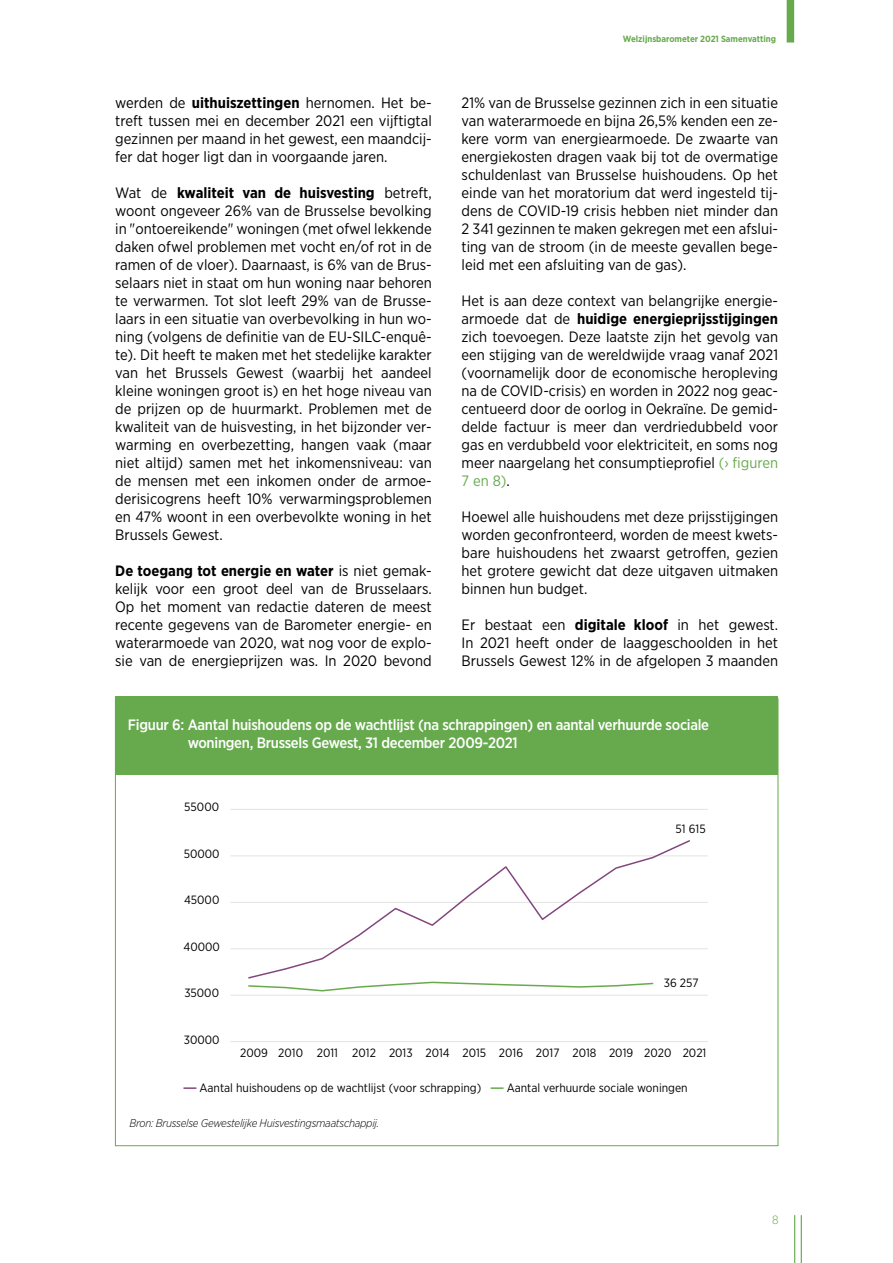
<style>
.page{position:relative;width:893px;height:1263px;background:#fff}
.page>*{position:absolute;margin:0;border:0;box-sizing:border-box;transform-origin:0 0}
.t1{font:15px/18px "Gotham Narrow";color:#000;text-align:justify}
.t2{font:500 15px/18px "Gotham Narrow";letter-spacing:-.02em;color:#fff}
.t3{font:12px "Gotham Narrow";color:#000}
.t4{font:300 12px "Gotham Narrow";color:#67aa4e}
.t5{font:italic 300 11.25px "Gotham Narrow";letter-spacing:-.02em;color:#000}
.t6{font:700 9px "Gotham Narrow";color:#67aa4e}
.s1{font-weight:700}
.s2{color:#67aa4e}
</style>
<div class="page">
<hr style="left:801px;top:1215px;width:1px;height:48px;background:#67aa4e">
<hr style="left:794px;top:1215px;width:1px;height:48px;background:#67aa4e">
<div style="left:787px;top:0;width:7px;height:43px;background:#67aa4e"></div>
<div style="left:115px;top:696px;width:663px;height:78px;background:#67aa4e"></div>
<hr style="left:230px;top:995px;width:478px;height:1px;background:#e3e3e3">
<hr style="left:230px;top:948px;width:478px;height:1px;background:#e3e3e3">
<hr style="left:230px;top:902px;width:478px;height:1px;background:#e3e3e3">
<hr style="left:230px;top:855px;width:478px;height:1px;background:#e3e3e3">
<hr style="left:230px;top:809px;width:478px;height:1px;background:#e3e3e3">
<hr style="left:230px;top:1041px;width:478px;height:1px;background:#e3e3e3">
<svg style="left:248px;top:981px;width:406px;height:11px"></svg>
<svg style="left:247px;top:840px;width:444px;height:139px"></svg>
<svg style="left:183px;top:1087px;width:13px;height:2px"></svg>
<svg style="left:491px;top:1087px;width:13px;height:2px"></svg>
<p class="t1" style="left:115px;top:93px;width:318px">werden de <span class="s1">uithuiszettingen</span> hernomen. Het be&shy;treft tussen mei en december 2021 een vijftigtal gezinnen per maand in het gewest, een maandcij&shy;fer dat hoger ligt dan in voorgaande jaren.</p>
<p class="t1" style="left:115px;top:183px;width:318px">Wat de <span class="s1">kwaliteit van de huisvesting</span> betreft, woont ongeveer 26% van de Brusselse bevolking in "ontoereikende" woningen (met ofwel lekkende daken ofwel problemen met vocht en/of rot in de ramen of de vloer). Daarnaast, is 6% van de Brus&shy;selaars niet in staat om hun woning naar behoren te verwarmen. Tot slot leeft 29% van de Brusse&shy;laars in een situatie van overbevolking in hun wo&shy;ning (volgens de definitie van de EU-SILC-enquê&shy;te). Dit heeft te maken met het stedelijke karakter van het Brussels Gewest (waarbij het aandeel kleine woningen groot is) en het hoge niveau van de prijzen op de huurmarkt. Problemen met de kwaliteit van de huisvesting, in het bijzonder ver&shy;warming en overbezetting, hangen vaak (maar niet altijd) samen met het inkomensniveau: van de mensen met een inkomen onder de armoe&shy;derisicogrens heeft 10% verwarmingsproblemen en 47% woont in een overbevolkte woning in het Brussels Gewest.</p>
<p class="t1" style="left:115px;top:561px;width:318px"><span class="s1">De toegang tot energie en water</span> is niet gemak&shy;kelijk voor een groot deel van de Brusselaars.<br>Op het moment van redactie dateren de meest recente gegevens van de Barometer energie- en waterarmoede van 2020, wat nog voor de explo&shy;sie van de energieprijzen was. In 2020 bevond</p>
<p class="t6" style="left:623px;top:33px;width:155px">Welzijnsbarometer 2021 Samenvatting</p>
<p class="t1" style="left:462px;top:93px;width:318px">21% van de Brusselse gezinnen zich in een situatie van waterarmoede en bijna 26,5% kenden een ze&shy;kere vorm van energiearmoede. De zwaarte van energiekosten dragen vaak bij tot de overmatige schuldenlast van Brusselse huishoudens. Op het einde van het moratorium dat werd ingesteld tij&shy;dens de COVID-19 crisis hebben niet minder dan 2 341 gezinnen te maken gekregen met een afslui&shy;ting van de stroom (in de meeste gevallen bege&shy;leid met een afsluiting van de gas).</p>
<p class="t1" style="left:462px;top:291px;width:318px">Het is aan deze context van belangrijke energie&shy;armoede dat de <span class="s1">huidige energieprijsstijgingen </span>zich toevoegen. Deze laatste zijn het gevolg van een stijging van de wereldwijde vraag vanaf 2021 (voornamelijk door de economische heropleving na de COVID-crisis) en worden in 2022 nog geac&shy;centueerd door de oorlog in Oekraïne. De gemid&shy;delde factuur is meer dan verdriedubbeld voor gas en verdubbeld voor elektriciteit, en soms nog meer naargelang het consumptieprofiel <span class="s2">(› figuren 7 en 8)</span>.</p>
<p class="t1" style="left:462px;top:507px;width:318px">Hoewel alle huishoudens met deze prijsstijgingen worden geconfronteerd, worden de meest kwets&shy;bare huishoudens het zwaarst getroffen, gezien het grotere gewicht dat deze uitgaven uitmaken binnen hun budget.</p>
<p class="t1" style="left:462px;top:615px;width:318px">Er bestaat een <span class="s1">digitale kloof</span> in het gewest.<br>In 2021 heeft onder de laaggeschoolden in het Brussels Gewest 12% in de afgelopen 3 maanden</p>
<p class="t2" style="left:188px;top:716px;width:523px;text-indent:-60px">Figuur 6: Aantal huishoudens op de wachtlijst (na schrappingen) en aantal verhuurde sociale woningen, Brussels Gewest, 31 december 2009-2021</p>
<p class="t3" style="left:184px;top:800px;width:36px">55000</p>
<p class="t3" style="left:184px;top:846px;width:37px">50000</p>
<p class="t3" style="left:184px;top:892px;width:37px">45000</p>
<p class="t3" style="left:183px;top:939px;width:38px">40000</p>
<p class="t3" style="left:184px;top:985px;width:36px">35000</p>
<p class="t3" style="left:184px;top:1032px;width:37px">30000</p>
<p class="t3" style="left:676px;top:822px;width:32px">51 615</p>
<p class="t3" style="left:664px;top:975px;width:36px">36 257</p>
<p class="t3" style="left:240px;top:1046px;width:468px">2009 2010 2011 2012 2013 2014 2015 2016 2017 2018 2019 2020 2021</p>
<p class="t3" style="left:199px;top:1080px;width:283px">Aantal huishoudens op de wachtlijst (voor schrapping)</p>
<p class="t3" style="left:507px;top:1080px;width:183px">Aantal verhuurde sociale woningen</p>
<p class="t5" style="left:129px;top:1116px;width:251px">Bron: Brusselse Gewestelijke Huisvestingsmaatschappij.</p>
<p class="t4" style="left:772px;top:1213px;width:8px">8</p>
</div>
